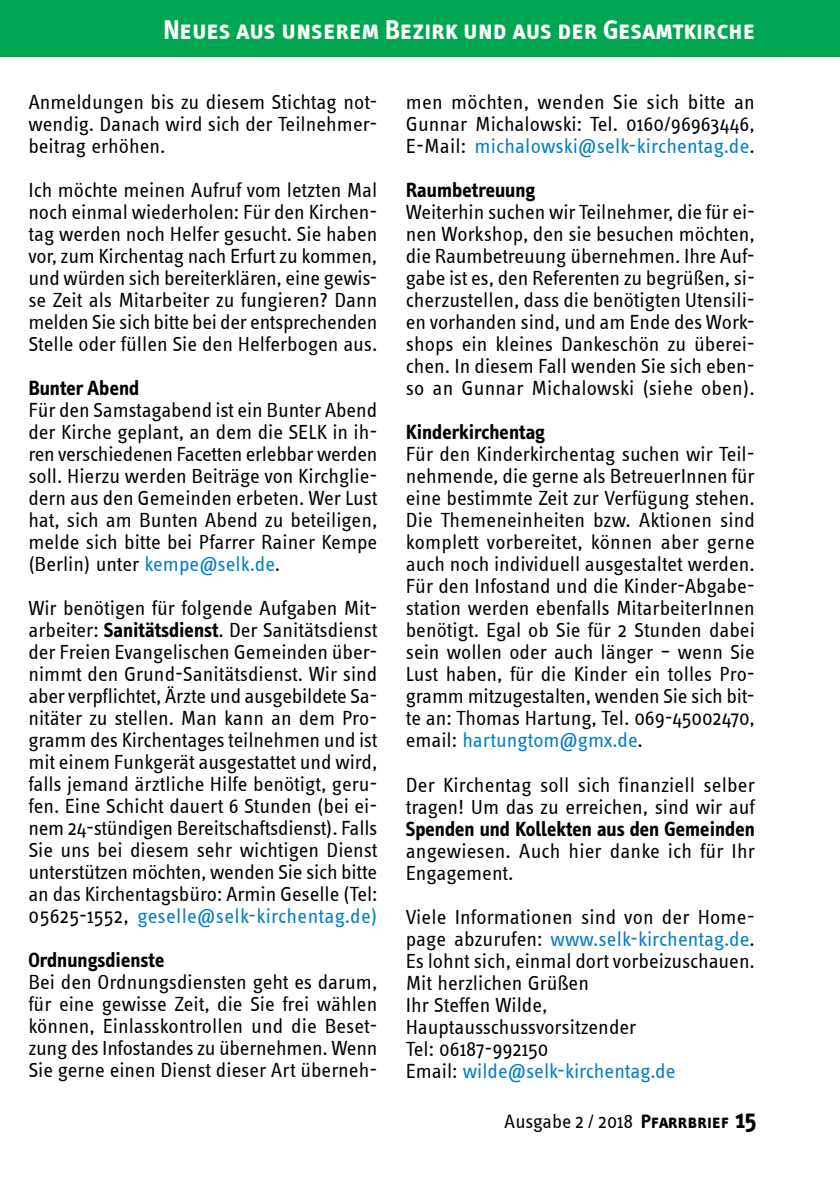
<style>
.page{position:relative;width:840px;height:1191px;background:#fff}
.page>*{position:absolute;margin:0;border:0;box-sizing:border-box;transform-origin:0 0}
.t1{font:28px "Info Text Bold Caps";color:#fff}
.t2{font:700 28px "Info Text";color:#fff}
.t3{font:21px/22px "Selk Info";color:#000;text-align:justify}
.t4{font:700 21px "Info Text";color:#000}
.t5{font:20px "Selk Info";letter-spacing:-.005em;color:#000}
.s1{color:#007dc5}
.s2{font-family:"Info Text";font-weight:700}
.s3{font-family:"Info Text Bold Caps"}
.s4{font-family:"Info Text";font-weight:700;font-size:26px}
</style>
<div class="page">
<div style="left:0;top:0;width:839px;height:57px;background:#00a651"></div>
<h1 class="t2" style="left:350px;top:13px;width:406px">Aus Gemeinde, Bezirk und Region Ost</h1>
<h1 class="t1" style="left:163px;top:14px;width:593px">Neues aus unserem Bezirk und aus der Gesamtkirche</h1>
<p class="t3" style="left:28px;top:91px;width:350px">Anmeldungen bis zu diesem Stichtag not&shy;wendig. Danach wird sich der Teilnehmer&shy;beitrag erhöhen.</p>
<p class="t3" style="left:28px;top:179px;width:350px">Ich möchte meinen Aufruf vom letzten Mal noch einmal wiederholen: Für den Kirchen&shy;tag werden noch Helfer gesucht. Sie haben vor, zum Kirchentag nach Erfurt zu kommen, und würden sich bereiterklären, eine gewis&shy;se Zeit als Mitarbeiter zu fungieren? Dann melden Sie sich bitte bei der entsprechenden Stelle oder füllen Sie den Helferbogen aus.</p>
<p class="t4" style="left:28px;top:376px;width:112px">Bunter Abend</p>
<p class="t3" style="left:28px;top:399px;width:350px">Für den Samstagabend ist ein Bunter Abend der Kirche geplant, an dem die SELK in ih&shy;ren verschiedenen Facetten erlebbar werden soll. Hierzu werden Beiträge von Kirchglie&shy;dern aus den Gemeinden erbeten. Wer Lust hat, sich am Bunten Abend zu beteiligen, melde sich bitte bei Pfarrer Rainer Kempe (Berlin) unter <span class="s1">kempe@selk.de</span>.</p>
<p class="t3" style="left:28px;top:597px;width:350px">Wir benötigen für folgende Aufgaben Mit&shy;arbeiter: <span class="s2">Sanitätsdienst</span>. Der Sanitätsdienst der Freien Evangelischen Gemeinden über&shy;nimmt den Grund-Sanitätsdienst. Wir sind aber verpflichtet, Ärzte und ausgebildete Sa&shy;nitäter zu stellen. Man kann an dem Pro&shy;gramm des Kirchentages teilnehmen und ist mit einem Funkgerät ausgestattet und wird, falls jemand ärztliche Hilfe benötigt, geru&shy;fen. Eine Schicht dauert 6 Stunden (bei ei&shy;nem 24-stündigen Bereitschaftsdienst). Falls Sie uns bei diesem sehr wichtigen Dienst unterstützen möchten, wenden Sie sich bitte an das Kirchentagsbüro: Armin Geselle (Tel:<br>05625-1552, <span class="s1">geselle@selk-kirchentag.de)</span></p>
<p class="t4" style="left:28px;top:948px;width:137px">Ordnungsdienste</p>
<p class="t3" style="left:28px;top:971px;width:350px">Bei den Ordnungsdiensten geht es darum, für eine gewisse Zeit, die Sie frei wählen können, Einlasskontrollen und die Beset&shy;zung des Infostandes zu übernehmen. Wenn Sie gerne einen Dienst dieser Art überneh-</p>
<p class="t3" style="left:405px;top:91px;width:350px">men möchten, wenden Sie sich bitte an Gunnar Michalowski: Tel. 0160/96963446, E-Mail: <span class="s1">michalowski@selk-kirchentag.de</span>.</p>
<p class="t4" style="left:405px;top:178px;width:131px">Raumbetreuung</p>
<p class="t3" style="left:405px;top:201px;width:350px">Weiterhin suchen wir Teilnehmer, die für ei&shy;nen Workshop, den sie besuchen möchten, die Raumbetreuung übernehmen. Ihre Auf&shy;gabe ist es, den Referenten zu begrüßen, si&shy;cherzustellen, dass die benötigten Utensili&shy;en vorhanden sind, und am Ende des Work&shy;shops ein kleines Dankeschön zu überei&shy;chen. In diesem Fall wenden Sie sich eben&shy;so an Gunnar Michalowski (siehe oben).</p>
<p class="t4" style="left:405px;top:420px;width:141px">Kinderkirchentag</p>
<p class="t3" style="left:405px;top:443px;width:350px">Für den Kinderkirchentag suchen wir Teil&shy;nehmende, die gerne als BetreuerInnen für eine bestimmte Zeit zur Verfügung stehen.<br>Die Themeneinheiten bzw. Aktionen sind komplett vorbereitet, können aber gerne auch noch individuell ausgestaltet werden.<br>Für den Infostand und die Kinder-Abgabe&shy;station werden ebenfalls MitarbeiterInnen benötigt. Egal ob Sie für 2 Stunden dabei sein wollen oder auch länger – wenn Sie Lust haben, für die Kinder ein tolles Pro&shy;gramm mitzugestalten, wenden Sie sich bit&shy;te an: Thomas Hartung, Tel. 069-45002470, email: <span class="s1">hartungtom@gmx.de</span>.</p>
<p class="t3" style="left:405px;top:773px;width:350px">Der Kirchentag soll sich finanziell selber tragen! Um das zu erreichen, sind wir auf</p>
<p class="t4" style="left:405px;top:816px;width:350px">Spenden und Kollekten aus den Gemeinden</p>
<p class="t3" style="left:405px;top:839px;width:350px">angewiesen. Auch hier danke ich für Ihr<br>Engagement.</p>
<p class="t3" style="left:405px;top:905px;width:350px;text-align:left">Viele Informationen sind von der Home&shy;page abzurufen: <span class="s1">www.selk-kirchentag.de</span>.<br>Es lohnt sich, einmal dort vorbeizuschauen.<br>Mit herzlichen Grüßen<br>Ihr Steffen Wilde,<br>Hauptausschussvorsitzender<br>Tel: 06187-992150<br>Email: <span class="s1">wilde@selk-kirchentag.de</span></p>
<p class="t5" style="left:504px;top:1111px;width:253px">Ausgabe 2 / 2018 <span class="s3">Pfarrbrief</span> <span class="s4">15</span></p>
</div>
